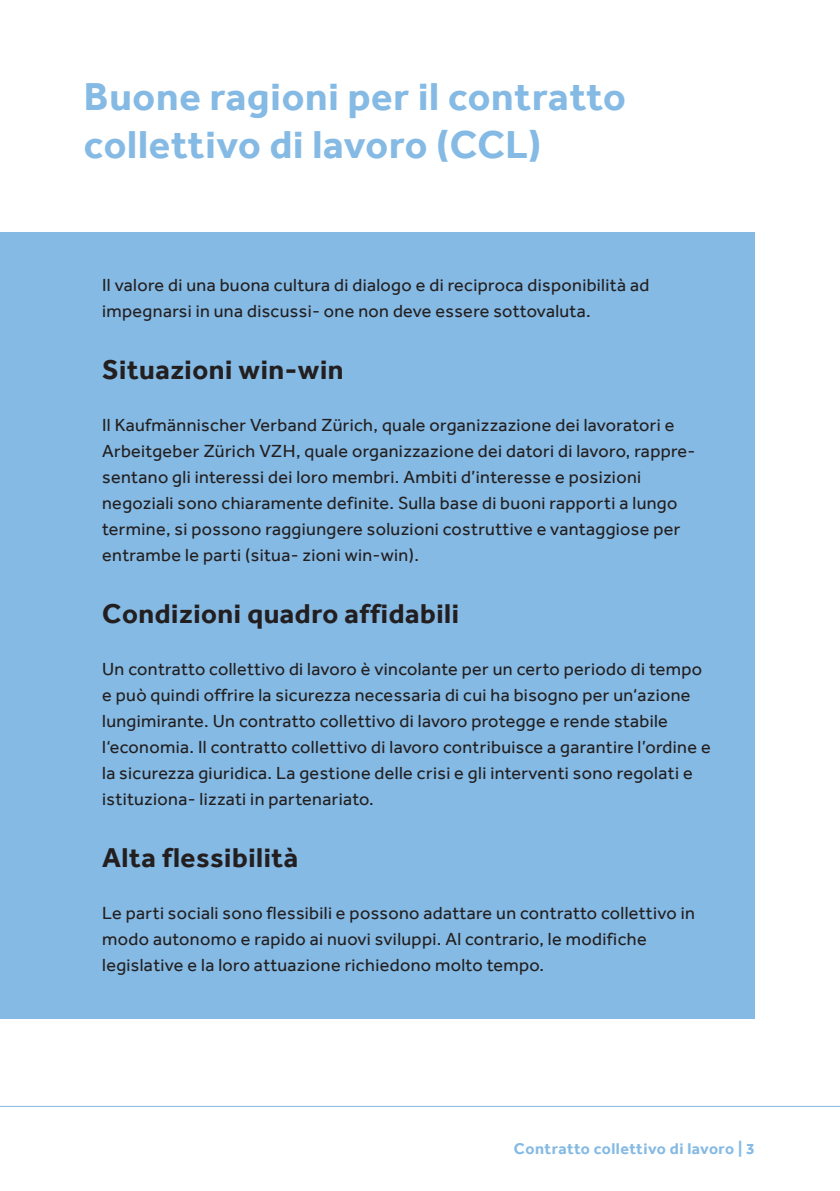
<style>
.page{position:relative;width:840px;height:1191px;background:#fff}
.page>*{position:absolute;margin:0;border:0;box-sizing:border-box;transform-origin:0 0}
.t1{font:700 40px/48px "Effra";letter-spacing:.02em;color:#85bae4}
.Blue_Box_Title{font:700 28px "Effra";letter-spacing:.02em;color:#231f20}
.Blue_Box_Text{font:18px/26px "Effra";letter-spacing:.02em;color:#231f20}
.t2{font:700 16px "Effra";letter-spacing:.03em;color:#85bae4}
</style>
<div class="page">
<hr style="left:0;top:1106px;width:839px;height:1px;background:#85bae4">
<div style="left:0;top:231px;width:754px;height:787px;background:#85bae4"></div>
<p class="t1" style="left:84px;top:73px;width:543px">Buone ragioni per il contratto collettivo di lavoro (CCL)</p>
<p class="Blue_Box_Text" style="left:102px;top:272px;width:548px">Il valore di una buona cultura di dialogo e di reciproca disponibilità ad impegnarsi in una discussi- one non deve essere sottovaluta.</p>
<p class="Blue_Box_Title" style="left:102px;top:353px;width:243px">Situazioni win-win</p>
<p class="Blue_Box_Text" style="left:102px;top:412px;width:594px">Il Kaufmännischer Verband Zürich, quale organizzazione dei lavoratori e Arbeitgeber Zürich VZH, quale organizzazione dei datori di lavoro, rappre&shy;sentano gli interessi dei loro membri. Ambiti d’interesse e posizioni negoziali sono chiaramente definite. Sulla base di buoni rapporti a lungo termine, si possono raggiungere soluzioni costruttive e vantaggiose per entrambe le parti (situa- zioni win-win).</p>
<p class="Blue_Box_Title" style="left:102px;top:597px;width:358px">Condizioni quadro affidabili</p>
<p class="Blue_Box_Text" style="left:102px;top:656px;width:609px">Un contratto collettivo di lavoro è vincolante per un certo periodo di tempo e può quindi offrire la sicurezza necessaria di cui ha bisogno per un‘azione lungimirante. Un contratto collettivo di lavoro protegge e rende stabile l‘economia. Il contratto collettivo di lavoro contribuisce a garantire l’ordine e la sicurezza giuridica. La gestione delle crisi e gli interventi sono regolati e istituziona- lizzati in partenariato.</p>
<p class="Blue_Box_Title" style="left:102px;top:841px;width:197px">Alta flessibilità</p>
<p class="Blue_Box_Text" style="left:102px;top:900px;width:594px">Le parti sociali sono flessibili e possono adattare un contratto collettivo in modo autonomo e rapido ai nuovi sviluppi. Al contrario, le modifiche legislative e la loro attuazione richiedono molto tempo.</p>
<p class="t2" style="left:513px;top:1139px;width:242px">Contratto collettivo di lavoro | 3</p>
</div>
